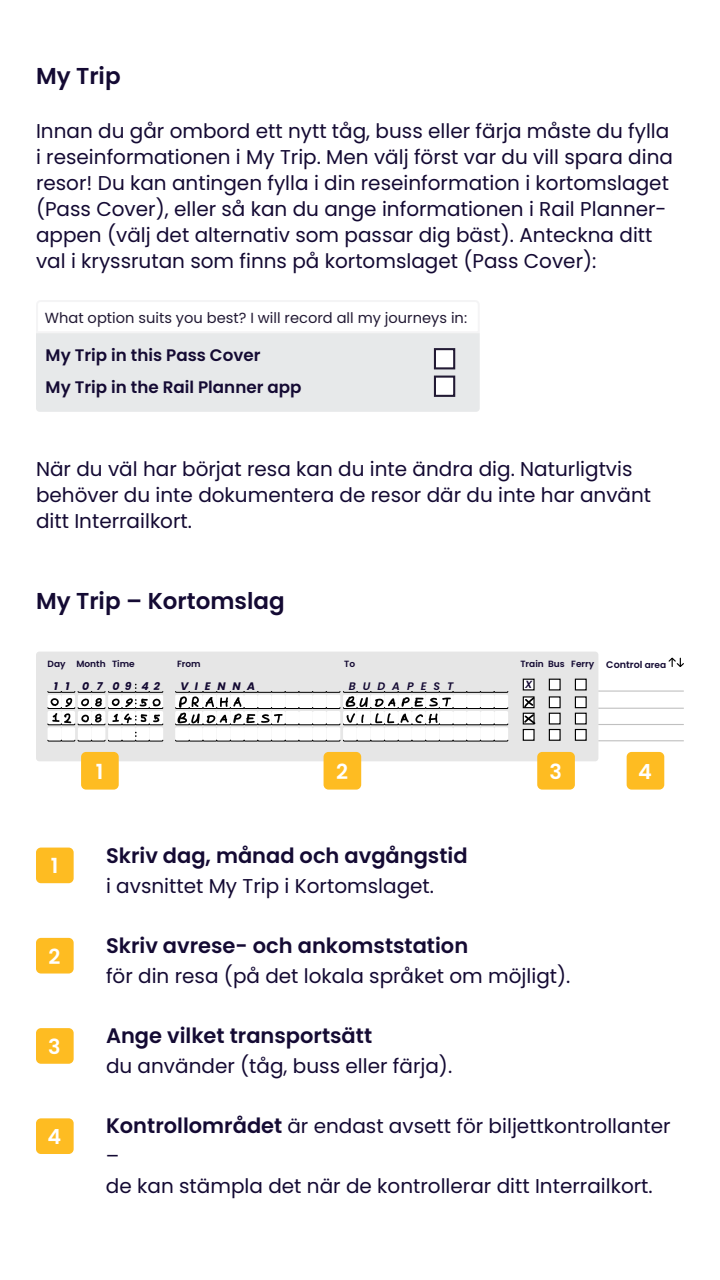
<style>
.page{position:relative;width:720px;height:1280px;background:#fff}
.page>*{position:absolute;margin:0;border:0;box-sizing:border-box;transform-origin:0 0}
.t1{font:600 23px "Poppins";color:#140a33}
.t2{font:600 21px "Poppins";color:#140a33}
.t3{font:600 20.8px "Poppins";color:#fff}
.t4{font:20px/26px "Poppins";color:#140a33}
.t5{font:600 16.7px/31.4px "Poppins";color:#140a33}
.t6{font:14.6px "Poppins";color:#221a34}
.t7{font:italic 700 10.9px "Poppins";color:#140a33}
.t8{font:italic 600 10.9px "Poppins";color:#140a33}
.t9{font:italic 600 10.4px "Poppins";color:#140a33}
.t10{font:600 9px "Poppins";color:#140a33}
.s1{font-size:9.6px}
.s2{font-weight:600;font-size:21px}
</style>
<div class="page">
<div style="left:36px;top:848px;width:38px;height:35px;background:#febc22;border-radius:5px"></div>
<div style="left:36px;top:938px;width:38px;height:36px;background:#febc22;border-radius:5px"></div>
<div style="left:36px;top:1028px;width:38px;height:36px;background:#febc22;border-radius:5px"></div>
<div style="left:36px;top:1118px;width:38px;height:36px;background:#febc22;border-radius:5px"></div>
<svg style="left:36px;top:300px;width:444px;height:112px"></svg>
<div style="left:434px;top:348px;width:21px;height:21px;background:#fff;border:2px solid #221a34"></div>
<div style="left:434px;top:376px;width:21px;height:21px;background:#fff;border:2px solid #221a34"></div>
<div style="left:36px;top:652px;width:562px;height:109px;background:#e6e6e6;border-radius:3px"></div>
<div style="left:523px;top:679px;width:11px;height:11px;background:#fff"></div>
<div style="left:523px;top:679px;width:12px;height:11px;border:1px solid #000"></div>
<div style="left:549px;top:679px;width:11px;height:11px;background:#fff"></div>
<div style="left:549px;top:679px;width:12px;height:11px;border:1px solid #000"></div>
<div style="left:575px;top:679px;width:11px;height:11px;background:#fff"></div>
<div style="left:575px;top:679px;width:12px;height:11px;border:1px solid #000"></div>
<hr style="left:598px;top:690px;width:86px;height:2px;background:#000">
<svg style="left:668px;top:657px;width:16px;height:10px"></svg>
<div style="left:523px;top:696px;width:12px;height:12px;border:1px solid #000"></div>
<div style="left:549px;top:697px;width:11px;height:11px;background:#fff"></div>
<div style="left:549px;top:696px;width:12px;height:12px;border:1px solid #000"></div>
<div style="left:575px;top:697px;width:11px;height:11px;background:#fff"></div>
<div style="left:575px;top:696px;width:12px;height:12px;border:1px solid #000"></div>
<hr style="left:598px;top:708px;width:86px;height:1px;background:#000">
<div style="left:136px;top:727px;width:13px;height:14px;background:#fff;border-radius:2px"></div>
<div style="left:48px;top:727px;width:13px;height:14px;background:#fff;border-radius:2px"></div>
<div style="left:78px;top:727px;width:14px;height:14px;background:#fff;border-radius:2px"></div>
<div style="left:108px;top:727px;width:14px;height:14px;background:#fff;border-radius:2px"></div>
<div style="left:175px;top:727px;width:14px;height:14px;background:#fff;border-radius:2px"></div>
<div style="left:343px;top:727px;width:14px;height:14px;background:#fff;border-radius:2px"></div>
<div style="left:230px;top:727px;width:14px;height:14px;background:#fff;border-radius:2px"></div>
<div style="left:398px;top:727px;width:14px;height:14px;background:#fff;border-radius:2px"></div>
<div style="left:285px;top:727px;width:14px;height:14px;background:#fff;border-radius:2px"></div>
<div style="left:453px;top:727px;width:14px;height:14px;background:#fff;border-radius:2px"></div>
<div style="left:203px;top:727px;width:14px;height:14px;background:#fff;border-radius:2px"></div>
<div style="left:371px;top:727px;width:13px;height:14px;background:#fff;border-radius:2px"></div>
<div style="left:258px;top:727px;width:14px;height:14px;background:#fff;border-radius:2px"></div>
<div style="left:426px;top:727px;width:13px;height:14px;background:#fff;border-radius:2px"></div>
<div style="left:313px;top:727px;width:14px;height:14px;background:#fff;border-radius:2px"></div>
<div style="left:481px;top:727px;width:13px;height:14px;background:#fff;border-radius:2px"></div>
<div style="left:61px;top:727px;width:14px;height:14px;background:#fff;border-radius:2px"></div>
<div style="left:92px;top:727px;width:13px;height:14px;background:#fff;border-radius:2px"></div>
<div style="left:122px;top:727px;width:14px;height:14px;background:#fff;border-radius:2px"></div>
<div style="left:189px;top:727px;width:14px;height:14px;background:#fff;border-radius:2px"></div>
<div style="left:357px;top:727px;width:14px;height:14px;background:#fff;border-radius:2px"></div>
<div style="left:244px;top:727px;width:14px;height:14px;background:#fff;border-radius:2px"></div>
<div style="left:412px;top:727px;width:14px;height:14px;background:#fff;border-radius:2px"></div>
<div style="left:299px;top:727px;width:14px;height:14px;background:#fff;border-radius:2px"></div>
<div style="left:467px;top:727px;width:14px;height:14px;background:#fff;border-radius:2px"></div>
<div style="left:149px;top:727px;width:14px;height:14px;background:#fff;border-radius:2px"></div>
<div style="left:217px;top:727px;width:13px;height:14px;background:#fff;border-radius:2px"></div>
<div style="left:384px;top:727px;width:14px;height:14px;background:#fff;border-radius:2px"></div>
<div style="left:272px;top:727px;width:13px;height:14px;background:#fff;border-radius:2px"></div>
<div style="left:439px;top:727px;width:14px;height:14px;background:#fff;border-radius:2px"></div>
<div style="left:327px;top:727px;width:13px;height:14px;background:#fff;border-radius:2px"></div>
<div style="left:494px;top:727px;width:14px;height:14px;background:#fff;border-radius:2px"></div>
<div style="left:523px;top:730px;width:11px;height:10px;background:#fff"></div>
<div style="left:523px;top:729px;width:12px;height:12px;border:1px solid #000"></div>
<div style="left:549px;top:730px;width:11px;height:10px;background:#fff"></div>
<div style="left:549px;top:729px;width:12px;height:12px;border:1px solid #000"></div>
<div style="left:575px;top:730px;width:11px;height:10px;background:#fff"></div>
<div style="left:575px;top:729px;width:12px;height:12px;border:1px solid #000"></div>
<hr style="left:598px;top:740px;width:86px;height:1px;background:#000">
<svg style="left:175px;top:740px;width:333px;height:2px"></svg>
<svg style="left:47px;top:732px;width:116px;height:10px"></svg>
<div style="left:523px;top:713px;width:12px;height:12px;border:1px solid #000"></div>
<div style="left:549px;top:713px;width:11px;height:11px;background:#fff"></div>
<div style="left:549px;top:713px;width:12px;height:12px;border:1px solid #000"></div>
<div style="left:575px;top:713px;width:11px;height:11px;background:#fff"></div>
<div style="left:575px;top:713px;width:12px;height:12px;border:1px solid #000"></div>
<hr style="left:598px;top:724px;width:86px;height:1px;background:#000">
<svg style="left:47px;top:684px;width:116px;height:41px"></svg>
<svg style="left:175px;top:691px;width:333px;height:34px;background:#cdcdcd"></svg>
<svg style="left:524px;top:697px;width:10px;height:11px"></svg>
<svg style="left:524px;top:714px;width:12px;height:10px"></svg>
<div style="left:81px;top:752px;width:38px;height:38px;background:#febc22;border-radius:5px"></div>
<div style="left:324px;top:752px;width:37px;height:38px;background:#febc22;border-radius:5px"></div>
<div style="left:537px;top:752px;width:38px;height:38px;background:#febc22;border-radius:5px"></div>
<div style="left:627px;top:752px;width:37px;height:38px;background:#febc22;border-radius:5px"></div>
<p class="t1" style="left:36px;top:63px;width:86px">My Trip</p>
<p class="t4" style="left:36px;top:118px;width:639px">Innan du går ombord ett nytt tåg, buss eller färja måste du fylla i reseinformationen i My Trip. Men välj först var du vill spara dina resor! Du kan antingen fylla i din reseinformation i kortomslaget (Pass Cover), eller så kan du ange informationen i Rail Planner&shy;appen (välj det alternativ som passar dig bäst). Anteckna ditt val i kryssrutan som finns på kortomslaget (Pass Cover):</p>
<p class="t6" style="left:45px;top:309px;width:424px">What option suits you best? I will record all my journeys in:</p>
<p class="t5" style="left:46px;top:340px;width:257px">My Trip in this Pass Cover<br>My Trip in the Rail Planner app</p>
<p class="t4" style="left:36px;top:456px;width:617px">När du väl har börjat resa kan du inte ändra dig. Naturligtvis behöver du inte dokumentera de resor där du inte har använt ditt Interrailkort.</p>
<p class="t1" style="left:36px;top:588px;width:250px">My Trip – Kortomslag</p>
<p class="t10" style="left:48px;top:659px;width:89px">Day Month Time</p>
<p class="t10" style="left:177px;top:659px;width:25px">From</p>
<p class="t10" style="left:344px;top:659px;width:12px">To</p>
<p class="t10" style="left:520px;top:659px;width:147px">Train Bus Ferry <span class="s1">Control</span> area</p>
<p class="t9" style="left:525px;top:678px;width:9px">X</p>
<p class="t7" style="left:54px;top:680px;width:108px">1 1 0 7 0 9 4 2</p>
<p class="t7" style="left:180px;top:680px;width:76px">V I E N N A</p>
<p class="t8" style="left:349px;top:680px;width:106px">B U D A P E S T</p>
<p class="t3" style="left:51px;top:854px;width:9px">1</p>
<p class="t3" style="left:49px;top:944px;width:13px">2</p>
<p class="t3" style="left:48px;top:1035px;width:14px">3</p>
<p class="t3" style="left:48px;top:1125px;width:15px">4</p>
<p class="t3" style="left:96px;top:759px;width:9px">1</p>
<p class="t3" style="left:336px;top:759px;width:13px">2</p>
<p class="t3" style="left:550px;top:759px;width:14px">3</p>
<p class="t3" style="left:638px;top:759px;width:15px">4</p>
<p class="t2" style="left:106px;top:844px;width:363px">Skriv dag, månad och avgångstid</p>
<p class="t4" style="left:106px;top:873px;width:330px">i avsnittet My Trip i Kortomslaget.</p>
<p class="t2" style="left:106px;top:934px;width:364px">Skriv avrese- och ankomststation</p>
<p class="t4" style="left:106px;top:963px;width:466px">för din resa (på det lokala språket om möjligt).</p>
<p class="t2" style="left:106px;top:1024px;width:268px">Ange vilket transportsätt</p>
<p class="t4" style="left:106px;top:1053px;width:348px">du använder (tåg, buss eller färja).</p>
<p class="t4" style="left:106px;top:1111px;width:566px;line-height:30px"><span class="s2">Kontrollområdet</span> är endast avsett för biljettkontrollanter –<br>de kan stämpla det när de kontrollerar ditt Interrailkort.</p>
</div>
